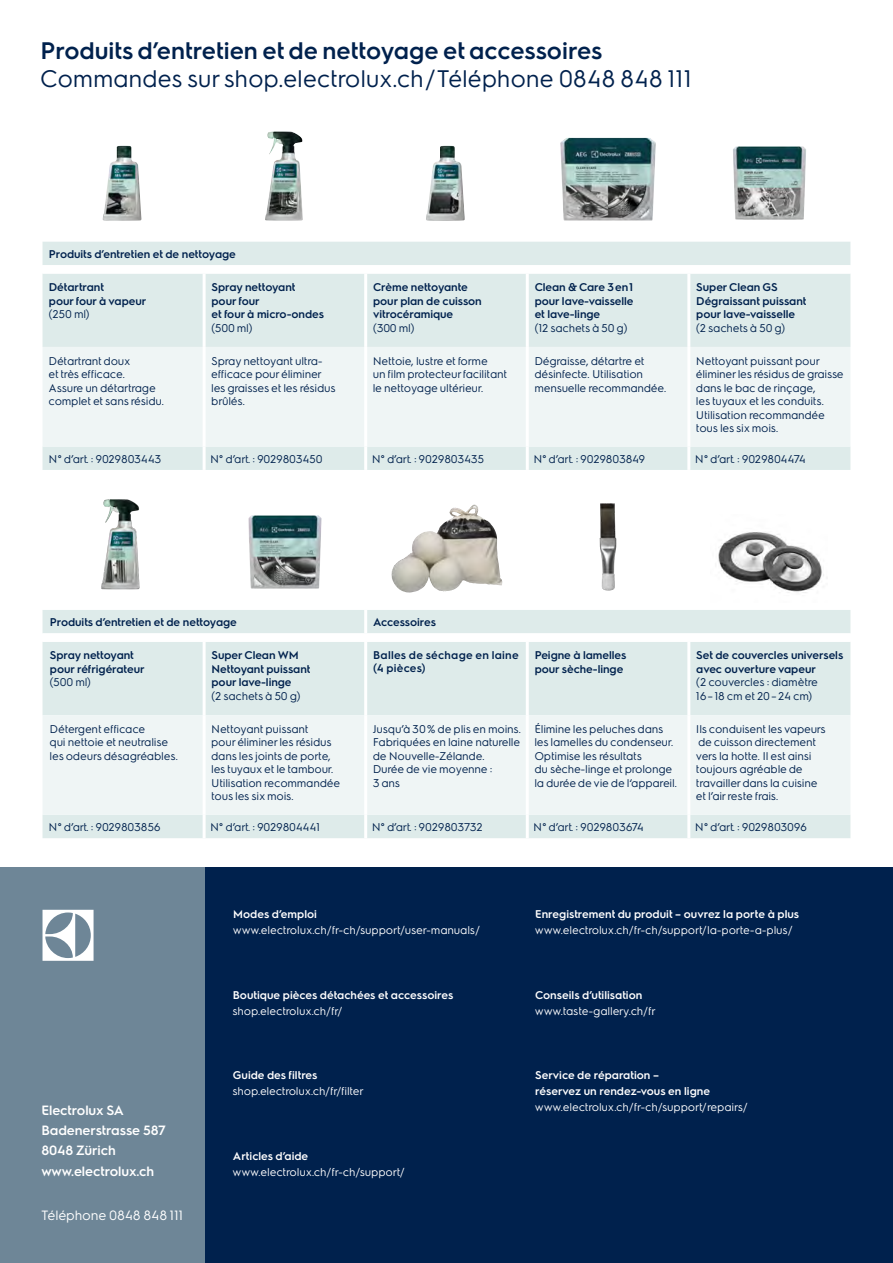
<style>
.page{position:relative;width:893px;height:1263px;background:#fff}
.page>*{position:absolute;margin:0;border:0;box-sizing:border-box;transform-origin:0 0}
.t1{font:24px "Electrolux Sans";color:#00214d}
.t2{font:600 24px "Electrolux Sans";color:#00214d}
.t3{font:600 13.5px/20.2px "Electrolux Sans";letter-spacing:-.005em;color:#fff}
.t4{font:13.5px "Electrolux Sans";letter-spacing:-.005em;color:#fff}
.t5{font:11.25px/13.5px "Electrolux Sans";letter-spacing:-.005em;color:#00214d}
.t6{font:600 11.25px/13.5px "Electrolux Sans";letter-spacing:-.005em;color:#00214d}
.t7{font:11.25px "Electrolux Sans";color:#fff}
.t8{font:600 11.25px/15.8px "Electrolux Sans";color:#fff}
.t9{font:600 11.25px/12.8px "Electrolux Sans";letter-spacing:.025em;color:#00214d}
</style>
<div class="page">
<div style="left:0;top:867px;width:893px;height:396px;background:#00214d"></div>
<img style="left:265px;top:131px;width:38px;height:89px">
<img style="left:103px;top:146px;width:38px;height:75px">
<img style="left:426px;top:146px;width:39px;height:75px">
<img style="left:733px;top:146px;width:73px;height:74px">
<img style="left:560px;top:138px;width:95px;height:82px">
<img style="left:101px;top:499px;width:39px;height:91px">
<img style="left:248px;top:515px;width:73px;height:73px">
<img style="left:599px;top:503px;width:18px;height:88px">
<img style="left:718px;top:532px;width:106px;height:61px">
<div style="left:43px;top:242px;width:807px;height:228px;background:#deebea"></div>
<svg style="left:43px;top:265px;width:807px;height:9px"></svg>
<div style="left:43px;top:347px;width:807px;height:99px;background:#eff5f5"></div>
<hr style="left:203px;top:274px;width:3px;height:73px;background:#fff">
<hr style="left:364px;top:274px;width:3px;height:73px;background:#fff">
<hr style="left:203px;top:347px;width:3px;height:99px;background:#fff">
<hr style="left:364px;top:347px;width:3px;height:99px;background:#fff">
<hr style="left:203px;top:446px;width:3px;height:24px;background:#fff">
<hr style="left:364px;top:446px;width:3px;height:24px;background:#fff">
<hr style="left:526px;top:274px;width:3px;height:73px;background:#fff">
<hr style="left:687px;top:274px;width:3px;height:73px;background:#fff">
<hr style="left:526px;top:347px;width:3px;height:99px;background:#fff">
<hr style="left:687px;top:347px;width:3px;height:99px;background:#fff">
<hr style="left:526px;top:446px;width:3px;height:24px;background:#fff">
<hr style="left:687px;top:446px;width:3px;height:24px;background:#fff">
<div style="left:43px;top:610px;width:807px;height:228px;background:#deebea"></div>
<svg style="left:43px;top:633px;width:807px;height:9px"></svg>
<div style="left:43px;top:715px;width:807px;height:100px;background:#eff5f5"></div>
<hr style="left:364px;top:610px;width:3px;height:23px;background:#fff">
<hr style="left:203px;top:642px;width:3px;height:73px;background:#fff">
<hr style="left:364px;top:642px;width:3px;height:73px;background:#fff">
<hr style="left:526px;top:642px;width:3px;height:73px;background:#fff">
<hr style="left:687px;top:642px;width:3px;height:73px;background:#fff">
<hr style="left:203px;top:715px;width:3px;height:100px;background:#fff">
<hr style="left:364px;top:715px;width:3px;height:100px;background:#fff">
<hr style="left:526px;top:715px;width:3px;height:100px;background:#fff">
<hr style="left:687px;top:715px;width:3px;height:100px;background:#fff">
<hr style="left:203px;top:815px;width:3px;height:23px;background:#fff">
<hr style="left:364px;top:815px;width:3px;height:23px;background:#fff">
<hr style="left:526px;top:815px;width:3px;height:23px;background:#fff">
<hr style="left:687px;top:815px;width:3px;height:23px;background:#fff">
<div style="left:0;top:867px;width:204px;height:396px;background:#6e8697"></div>
<svg style="left:43px;top:910px;width:51px;height:51px"></svg>
<svg style="left:464px;top:505px;width:10px;height:7px"></svg>
<h1 class="t2" style="left:40px;top:34px;width:564px">Produits d’entretien et de nettoyage et accessoires</h1>
<h1 class="t1" style="left:40px;top:62px;width:653px">Commandes sur shop.electrolux.ch/Téléphone 0848 848 111</h1>
<p class="t6" style="left:49px;top:246px;width:188px">Produits d’entretien et de nettoyage</p>
<p class="t6" style="left:49px;top:280px;width:99px">Détartrant<br>pour four à vapeur</p>
<p class="t5" style="left:49px;top:307px;width:43px">(250 ml)</p>
<p class="t6" style="left:212px;top:280px;width:114px">Spray nettoyant<br>pour four<br>et four à micro-ondes</p>
<p class="t5" style="left:212px;top:320px;width:43px">(500 ml)</p>
<p class="t6" style="left:373px;top:280px;width:110px">Crème nettoyante pour plan de cuisson vitrocéramique</p>
<p class="t5" style="left:373px;top:320px;width:43px">(300 ml)</p>
<p class="t6" style="left:535px;top:280px;width:100px;text-align:justify">Clean &amp; Care 3en1 pour lave-vaisselle et lave-linge</p>
<p class="t5" style="left:535px;top:320px;width:95px">(12 sachets à 50 g)</p>
<p class="t6" style="left:696px;top:280px;width:112px">Super Clean GS<br>Dégraissant puissant pour lave-vaisselle</p>
<p class="t5" style="left:696px;top:320px;width:91px">(2 sachets à 50 g)</p>
<p class="t5" style="left:49px;top:353px;width:117px">Détartrant doux<br>et très efficace.<br>Assure un détartrage complet et sans résidu.</p>
<p class="t5" style="left:212px;top:353px;width:126px">Spray nettoyant ultra&shy;efficace pour éliminer les graisses et les résidus brûlés.</p>
<p class="t5" style="left:373px;top:353px;width:136px">Nettoie, lustre et forme<br>un film protecteur facilitant le nettoyage ultérieur.</p>
<p class="t5" style="left:535px;top:353px;width:133px">Dégraisse, détartre et désinfecte. Utilisation mensuelle recommandée.</p>
<p class="t5" style="left:696px;top:353px;width:149px">Nettoyant puissant pour éliminer les résidus de graisse dans le bac de rinçage,<br>les tuyaux et les conduits.<br>Utilisation recommandée tous les six mois.</p>
<p class="t5" style="left:49px;top:451px;width:114px">N° d’art. : 9029803443</p>
<p class="t5" style="left:210px;top:451px;width:114px">N° d’art. : 9029803450</p>
<p class="t5" style="left:372px;top:451px;width:114px">N° d’art. : 9029803435</p>
<p class="t5" style="left:534px;top:451px;width:113px">N° d’art. : 9029803849</p>
<p class="t5" style="left:695px;top:451px;width:112px">N° d’art. : 9029804474</p>
<p class="t6" style="left:50px;top:615px;width:188px">Produits d’entretien et de nettoyage</p>
<p class="t6" style="left:373px;top:615px;width:64px">Accessoires</p>
<p class="t6" style="left:50px;top:648px;width:96px">Spray nettoyant pour réfrigérateur</p>
<p class="t5" style="left:50px;top:675px;width:43px">(500 ml)</p>
<p class="t6" style="left:212px;top:648px;width:100px">Super Clean WM<br>Nettoyant puissant pour lave-linge</p>
<p class="t5" style="left:212px;top:688px;width:91px">(2 sachets à 50 g)</p>
<p class="t9" style="left:373px;top:648px;width:147px">Balles de séchage en laine (4 pièces)</p>
<p class="t6" style="left:535px;top:648px;width:93px">Peigne à lamelles pour sèche-linge</p>
<p class="t6" style="left:696px;top:648px;width:148px">Set de couvercles universels avec ouverture vapeur</p>
<p class="t5" style="left:696px;top:675px;width:123px">(2 couvercles : diamètre<br>16–18 cm et 20–24 cm)</p>
<p class="t5" style="left:50px;top:721px;width:130px">Détergent efficace<br>qui nettoie et neutralise les odeurs désagréables.</p>
<p class="t5" style="left:212px;top:721px;width:130px">Nettoyant puissant<br>pour éliminer les résidus dans les joints de porte, les tuyaux et le tambour.<br>Utilisation recommandée tous les six mois.</p>
<p class="t5" style="left:373px;top:721px;width:150px">Jusqu’à 30% de plis en moins.<br>Fabriquées en laine naturelle de Nouvelle-Zélande.<br>Durée de vie moyenne :<br>3 ans</p>
<p class="t5" style="left:535px;top:721px;width:144px">Élimine les peluches dans les lamelles du condenseur.<br>Optimise les résultats<br>du sèche-linge et prolonge la durée de vie de l‘appareil.</p>
<p class="t5" style="left:696px;top:721px;width:131px">Ils conduisent les vapeurs de cuisson directement vers la hotte. Il est ainsi toujours agréable de travailler dans la cuisine et l’air reste frais.</p>
<p class="t5" style="left:49px;top:820px;width:114px">N° d’art. : 9029803856</p>
<p class="t5" style="left:210px;top:820px;width:111px">N° d’art. : 9029804441</p>
<p class="t5" style="left:372px;top:820px;width:112px">N° d’art. : 9029803732</p>
<p class="t5" style="left:534px;top:820px;width:112px">N° d’art. : 9029803674</p>
<p class="t5" style="left:695px;top:820px;width:113px">N° d’art. : 9029803096</p>
<p class="t3" style="left:41px;top:1099px;width:126px">Electrolux SA<br>Badenerstrasse 587<br>8048 Zürich www.electrolux.ch</p>
<p class="t4" style="left:41px;top:1206px;width:144px">Téléphone 0848 848 111</p>
<p class="t8" style="left:233px;top:905px;width:85px">Modes d’emploi</p>
<p class="t7" style="left:233px;top:922px;width:249px">www.electrolux.ch/fr-ch/support/user-manuals/</p>
<p class="t8" style="left:233px;top:986px;width:222px">Boutique pièces détachées et accessoires</p>
<p class="t7" style="left:233px;top:1003px;width:112px">shop.electrolux.ch/fr/</p>
<p class="t8" style="left:233px;top:1067px;width:86px">Guide des filtres</p>
<p class="t7" style="left:233px;top:1083px;width:132px">shop.electrolux.ch/fr/filter</p>
<p class="t8" style="left:233px;top:1147px;width:77px">Articles d’aide</p>
<p class="t7" style="left:233px;top:1164px;width:174px">www.electrolux.ch/fr-ch/support/</p>
<p class="t8" style="left:535px;top:905px;width:265px">Enregistrement du produit – ouvrez la porte à plus</p>
<p class="t7" style="left:535px;top:922px;width:259px">www.electrolux.ch/fr-ch/support/la-porte-a-plus/</p>
<p class="t8" style="left:535px;top:986px;width:109px">Conseils d’utilisation</p>
<p class="t7" style="left:535px;top:1003px;width:122px">www.taste-gallery.ch/fr</p>
<p class="t8" style="left:535px;top:1067px;width:176px">Service de réparation –<br>réservez un rendez-vous en ligne</p>
<p class="t7" style="left:535px;top:1099px;width:215px">www.electrolux.ch/fr-ch/support/repairs/</p>
</div>
